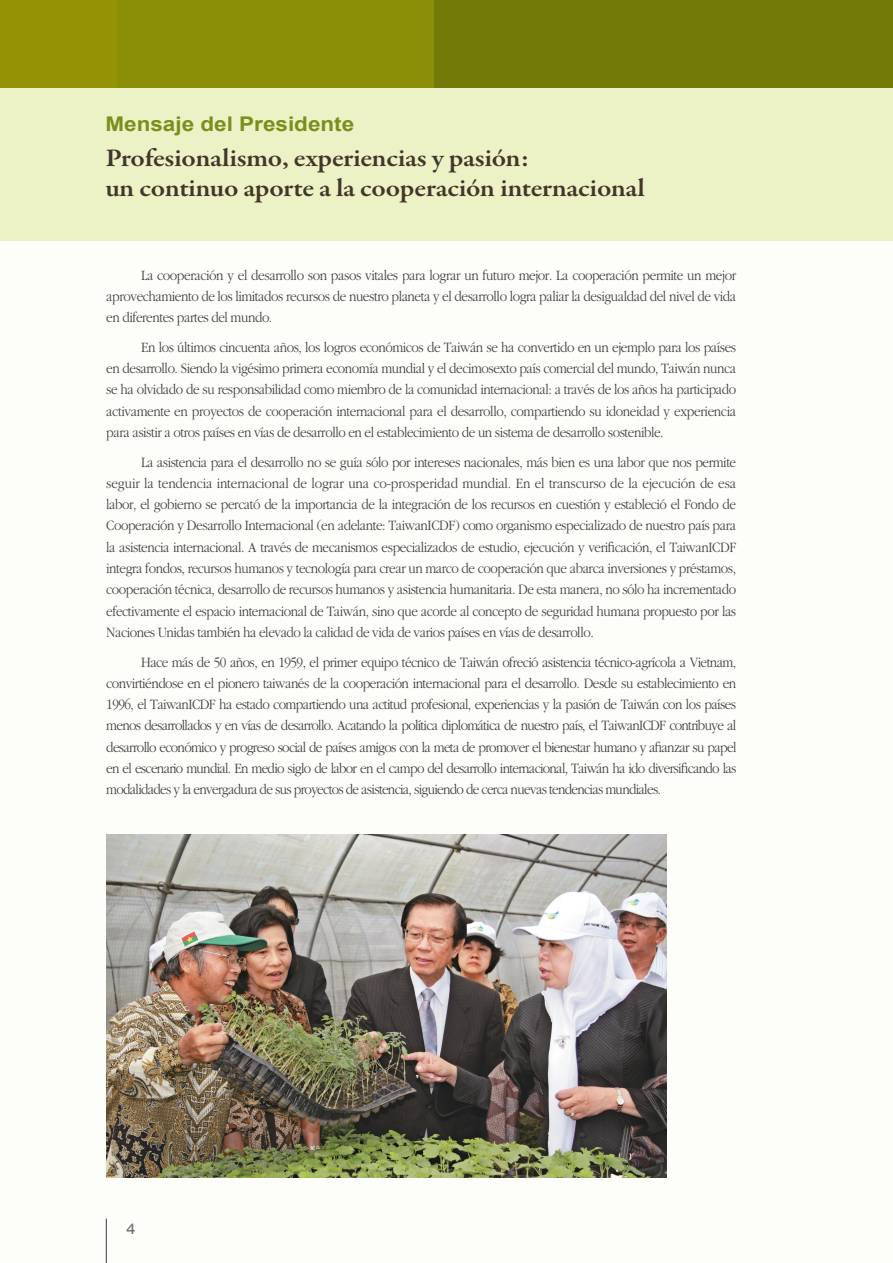
<style>
.page{position:relative;width:893px;height:1263px;background:#fdfefa}
.page>*{position:absolute;margin:0;border:0;box-sizing:border-box;transform-origin:0 0}
.t1{font:600 25.65px/30px "Garamond Premr Pro";letter-spacing:-.01em;color:#42362a;scale:1.11 1}
.t2{font:700 20.25px "Arial";color:#7a8f1c;scale:1.11 1}
.t3{font:300 14.85px/21.3px "Aplgaram";letter-spacing:-.025em;color:#3e3e3f;text-align:justify;scale:1.11 1}
.t4{font:14.85px "Arial";color:#67696b;scale:1.11 1}
</style>
<div class="page">
<div style="left:0;top:0;width:893px;height:88px;background:#8a8d06"></div>
<div style="left:0;top:0;width:117px;height:88px;background:#949306"></div>
<div style="left:434px;top:0;width:459px;height:88px;background:#737a07"></div>
<div style="left:0;top:89px;width:893px;height:152px;background:#edf2c6"></div>
<hr style="left:106px;top:1218px;width:1px;height:45px;background:#454647">
<img style="left:106px;top:835px;width:560px;height:343px">
<h2 class="t2" style="left:105px;top:113px;width:226px">Mensaje del Presidente</h2>
<h1 class="t1" style="left:105px;top:142px;width:487px">Profesionalismo, experiencias y pasión:<br>un continuo aporte a la cooperación internacional</h1>
<p class="t3" style="left:106px;top:265px;width:569px;text-indent:35px">La cooperación y el desarrollo son pasos vitales para lograr un futuro mejor. La cooperación permite un mejor aprovechamiento de los limitados recursos de nuestro planeta y el desarrollo logra paliar la desigualdad del nivel de vida en diferentes partes del mundo.</p>
<p class="t3" style="left:106px;top:338px;width:569px;text-indent:35px">En los últimos cincuenta años, los logros económicos de Taiwán se ha convertido en un ejemplo para los países en desarrollo. Siendo la vigésimo primera economía mundial y el decimosexto país comercial del mundo, Taiwán nunca se ha olvidado de su responsabilidad como miembro de la comunidad internacional: a través de los años ha participado activamente en proyectos de cooperación internacional para el desarrollo, compartiendo su idoneidad y experiencia para asistir a otros países en vías de desarrollo en el establecimiento de un sistema de desarrollo sostenible.</p>
<p class="t3" style="left:106px;top:452px;width:569px;text-indent:35px">La asistencia para el desarrollo no se guía sólo por intereses nacionales, más bien es una labor que nos permite seguir la tendencia internacional de lograr una co-prosperidad mundial. En el transcurso de la ejecución de esa labor, el gobierno se percató de la importancia de la integración de los recursos en cuestión y estableció el Fondo de Cooperación y Desarrollo Internacional (en adelante: TaiwanICDF) como organismo especializado de nuestro país para la asistencia internacional. A través de mecanismos especializados de estudio, ejecución y verificación, el TaiwanICDF integra fondos, recursos humanos y tecnología para crear un marco de cooperación que abarca inversiones y préstamos, cooperación técnica, desarrollo de recursos humanos y asistencia humanitaria. De esta manera, no sólo ha incrementado efectivamente el espacio internacional de Taiwán, sino que acorde al concepto de seguridad humana propuesto por las Naciones Unidas también ha elevado la calidad de vida de varios países en vías de desarrollo.</p>
<p class="t3" style="left:106px;top:652px;width:569px;text-indent:35px">Hace más de 50 años, en 1959, el primer equipo técnico de Taiwán ofreció asistencia técnico-agrícola a Vietnam, convirtiéndose en el pionero taiwanés de la cooperación internacional para el desarrollo. Desde su establecimiento en 1996, el TaiwanICDF ha estado compartiendo una actitud profesional, experiencias y la pasión de Taiwán con los países menos desarrollados y en vías de desarrollo. Acatando la política diplomática de nuestro país, el TaiwanICDF contribuye al desarrollo económico y progreso social de países amigos con la meta de promover el bienestar humano y afianzar su papel en el escenario mundial. En medio siglo de labor en el campo del desarrollo internacional, Taiwán ha ido diversificando las modalidades y la envergadura de sus proyectos de asistencia, siguiendo de cerca nuevas tendencias mundiales.</p>
<p class="t4" style="left:126px;top:1220px;width:10px">4</p>
</div>
